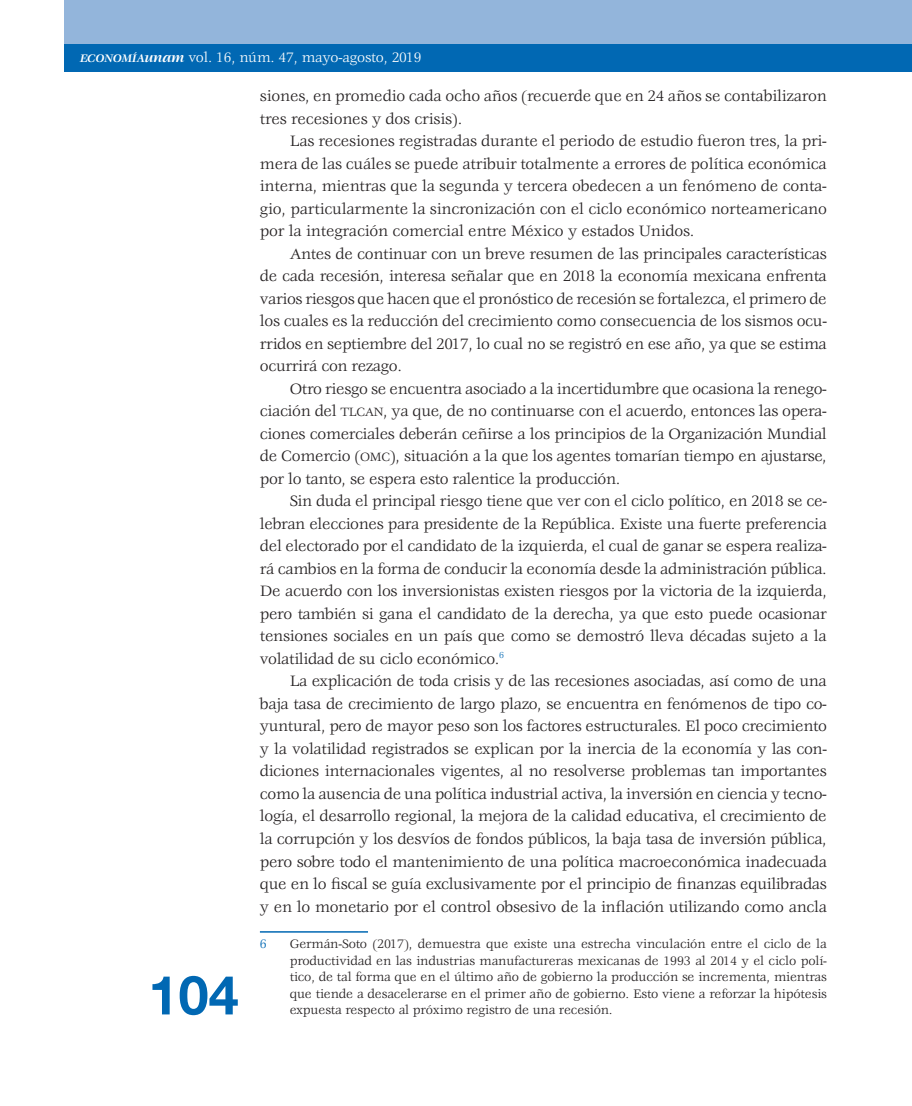
<style>
.page{position:relative;width:912px;height:1106px;background:#fff}
.page>*{position:absolute;margin:0;border:0;box-sizing:border-box;transform-origin:0 0}
.t1{font:700 54px "Helvetica Neue LT Std";color:#0168b3}
.t2{font:16.5px/22.5px "Veljovic";letter-spacing:-.02em;color:#231f20;text-align:justify}
.t3{font:15px "Veljovic";letter-spacing:-.01em;color:#fff}
.t4{font:13.5px/16.5px "Veljovic";letter-spacing:-.01em;color:#231f20;text-align:justify}
.t5{font:13.5px "Veljovic";color:#0168b3}
.s1{font-family:"Veljovic Bold Italic SC800";font-size:12px}
.s2{font-weight:700;font-style:italic}
.s3{font-family:"Veljovic Book SC800";font-size:13.2px}
</style>
<div class="page">
<div style="left:64px;top:0;width:847px;height:49px;background:#93b5db"></div>
<div style="left:64px;top:44px;width:847px;height:27px;background:#0168b3"></div>
<hr style="left:260px;top:931px;width:108px;height:1px;background:#0168b3">
<p class="t3" style="left:80px;top:49px;width:343px"><span class="s1">ECONOMÍA</span><span class="s2">unam</span> vol. 16, núm. 47, mayo-agosto, 2019</p>
<p class="t2" style="left:260px;top:85px;width:568px">siones, en promedio cada ocho años (recuerde que en 24 años se contabilizaron tres recesiones y dos crisis).</p>
<p class="t2" style="left:260px;top:130px;width:568px;text-indent:30px">Las recesiones registradas durante el periodo de estudio fueron tres, la pri&shy;mera de las cuáles se puede atribuir totalmente a errores de política económica interna, mientras que la segunda y tercera obedecen a un fenómeno de conta&shy;gio, particularmente la sincronización con el ciclo económico norteamericano por la integración comercial entre México y estados Unidos.</p>
<p class="t2" style="left:260px;top:243px;width:568px;text-indent:30px">Antes de continuar con un breve resumen de las principales características de cada recesión, interesa señalar que en 2018 la economía mexicana enfrenta varios riesgos que hacen que el pronóstico de recesión se fortalezca, el primero de los cuales es la reducción del crecimiento como consecuencia de los sismos ocu&shy;rridos en septiembre del 2017, lo cual no se registró en ese año, ya que se estima ocurrirá con rezago.</p>
<p class="t2" style="left:260px;top:378px;width:568px;text-indent:30px">Otro riesgo se encuentra asociado a la incertidumbre que ocasiona la renego&shy;ciación del <span class="s3">TLCAN</span>, ya que, de no continuarse con el acuerdo, entonces las opera&shy;ciones comerciales deberán ceñirse a los principios de la Organización Mundial de Comercio (<span class="s3">OMC</span>), situación a la que los agentes tomarían tiempo en ajustarse, por lo tanto, se espera esto ralentice la producción.</p>
<p class="t2" style="left:260px;top:490px;width:568px;text-indent:30px">Sin duda el principal riesgo tiene que ver con el ciclo político, en 2018 se ce&shy;lebran elecciones para presidente de la República. Existe una fuerte preferencia del electorado por el candidato de la izquierda, el cual de ganar se espera realiza&shy;rá cambios en la forma de conducir la economía desde la administración pública.<br>De acuerdo con los inversionistas existen riesgos por la victoria de la izquierda, pero también si gana el candidato de la derecha, ya que esto puede ocasionar tensiones sociales en un país que como se demostró lleva décadas sujeto a la volatilidad de su ciclo económico.<sup>6</sup></p>
<p class="t2" style="left:260px;top:670px;width:568px;text-indent:30px">La explicación de toda crisis y de las recesiones asociadas, así como de una baja tasa de crecimiento de largo plazo, se encuentra en fenómenos de tipo co&shy;yuntural, pero de mayor peso son los factores estructurales. El poco crecimiento y la volatilidad registrados se explican por la inercia de la economía y las con&shy;diciones internacionales vigentes, al no resolverse problemas tan importantes como la ausencia de una política industrial activa, la inversión en ciencia y tecno&shy;logía, el desarrollo regional, la mejora de la calidad educativa, el crecimiento de la corrupción y los desvíos de fondos públicos, la baja tasa de inversión pública, pero sobre todo el mantenimiento de una política macroeconómica inadecuada que en lo fiscal se guía exclusivamente por el principio de finanzas equilibradas y en lo monetario por el control obsesivo de la inflación utilizando como ancla</p>
<p class="t5" style="left:260px;top:936px;width:9px">6</p>
<p class="t4" style="left:289px;top:936px;width:538px">Germán-Soto (2017), demuestra que existe una estrecha vinculación entre el ciclo de la productividad en las industrias manufactureras mexicanas de 1993 al 2014 y el ciclo polí&shy;tico, de tal forma que en el último año de gobierno la producción se incrementa, mientras que tiende a desacelerarse en el primer año de gobierno. Esto viene a reforzar la hipótesis expuesta respecto al próximo registro de una recesión.</p>
<h1 class="t1" style="left:148px;top:961px;width:92px">104</h1>
</div>
